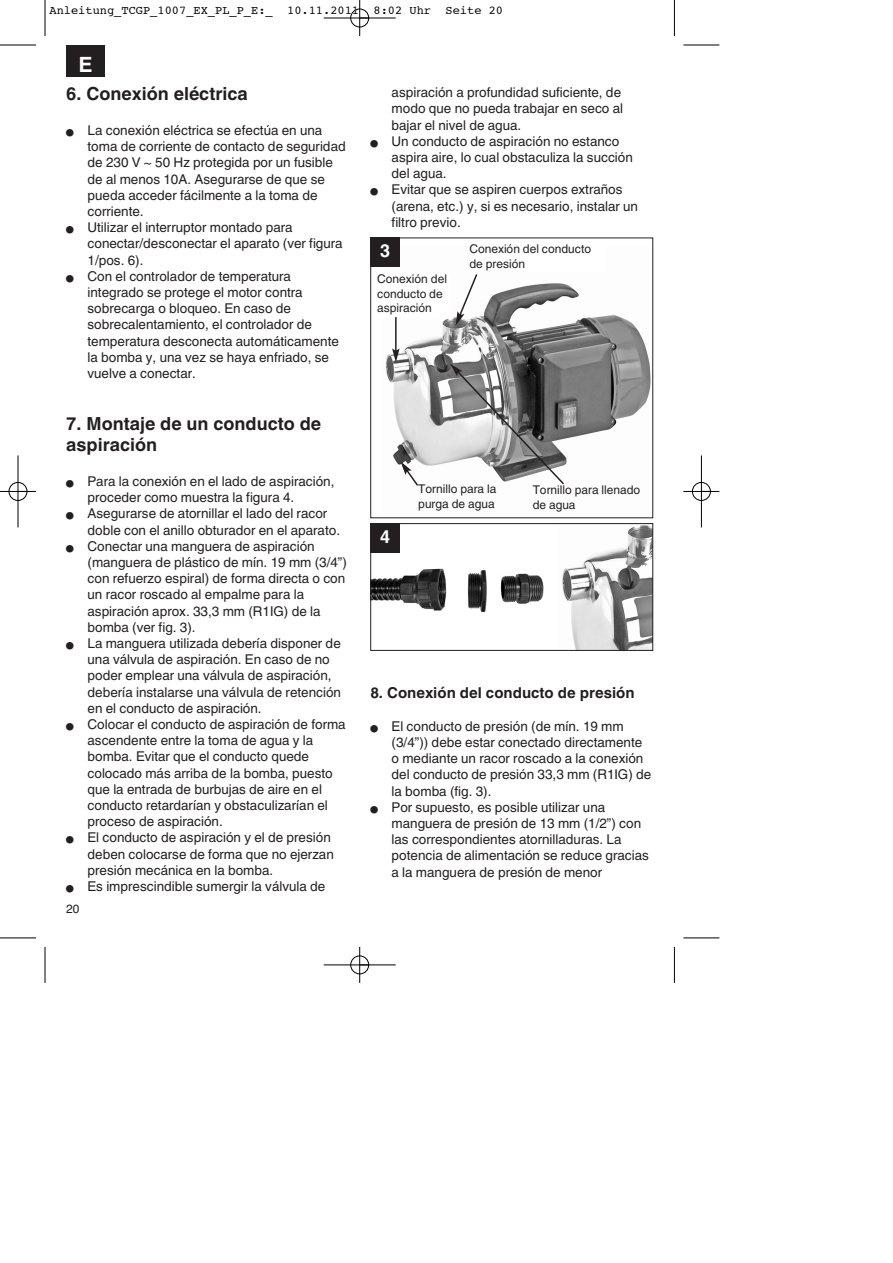
<style>
.page{position:relative;width:893px;height:1263px;background:#fff}
.page>*{position:absolute;margin:0;border:0;box-sizing:border-box;transform-origin:0 0}
.t1{font:700 21px "Helvetica";color:#fff}
.t2{font:700 18px/21.6px "Helvetica World";color:#231f20}
.t3{font:700 18px "Helvetica";color:#fff}
.t4{font:700 15px "Helvetica World";color:#231f20}
.t5{font:13.5px/16.2px "Helvetica World";color:#231f20}
.t6{font:12px/14.4px "Helvetica World";color:#231f20}
.t7{font:12px "Courier";color:#000}
.t8{font:12px "Helvetica";color:#231f20}
</style>
<div class="page">
<div style="left:66px;top:45px;width:39px;height:32px;background:#231f20"></div>
<img style="left:385px;top:283px;width:266px;height:183px">
<div style="left:377px;top:275px;width:74px;height:43px;background:#fff"></div>
<hr style="left:395px;top:317px;width:2px;height:34px;background:#231f20">
<svg style="left:392px;top:348px;width:8px;height:14px"></svg>
<svg style="left:456px;top:274px;width:23px;height:52px"></svg>
<svg style="left:450px;top:364px;width:116px;height:121px"></svg>
<svg style="left:400px;top:461px;width:20px;height:25px"></svg>
<div style="left:370px;top:237px;width:30px;height:30px;background:#231f20"></div>
<img style="left:372px;top:525px;width:279px;height:124px">
<div style="left:370px;top:523px;width:283px;height:128px;border:1px solid #231f20"></div>
<div style="left:370px;top:523px;width:30px;height:30px;background:#231f20"></div>
<hr style="left:45px;top:0;width:1px;height:36px;background:#000">
<hr style="left:0;top:45px;width:36px;height:1px;background:#000">
<hr style="left:674px;top:0;width:1px;height:36px;background:#000">
<hr style="left:683px;top:45px;width:36px;height:1px;background:#000">
<hr style="left:45px;top:947px;width:1px;height:36px;background:#000">
<hr style="left:0;top:938px;width:36px;height:1px;background:#000">
<hr style="left:674px;top:947px;width:1px;height:36px;background:#000">
<hr style="left:683px;top:938px;width:36px;height:1px;background:#000">
<div style="left:692px;top:482px;width:19px;height:19px;border:1px solid #fff;border-radius:50%"></div>
<hr style="left:324px;top:18px;width:72px;height:1px;background:#000">
<hr style="left:324px;top:965px;width:72px;height:1px;background:#000">
<hr style="left:18px;top:455px;width:1px;height:72px;background:#000">
<hr style="left:701px;top:455px;width:1px;height:72px;background:#000">
<hr style="left:359px;top:0;width:1px;height:36px;background:#000">
<hr style="left:359px;top:947px;width:1px;height:36px;background:#000">
<hr style="left:0;top:491px;width:36px;height:1px;background:#000">
<hr style="left:683px;top:491px;width:36px;height:1px;background:#000">
<div style="left:350px;top:9px;width:19px;height:18px;border:1px solid #000;border-radius:50%"></div>
<div style="left:350px;top:956px;width:19px;height:18px;border:1px solid #000;border-radius:50%"></div>
<div style="left:9px;top:482px;width:18px;height:19px;border:1px solid #000;border-radius:50%"></div>
<div style="left:692px;top:482px;width:18px;height:19px;border:1px solid #000;border-radius:50%"></div>
<p class="t7" style="left:50px;top:4px;width:455px">Anleitung_TCGP_1007_EX_PL_P_E:_ 10.11.2011 8:02 Uhr Seite 20</p>
<h1 class="t1" style="left:78px;top:57px;width:16px">E</h1>
<h2 class="t2" style="left:66px;top:85px;width:183px">6. Conexión eléctrica</h2>
<p class="t5" style="left:88px;top:124px;width:260px">La conexión eléctrica se efectúa en una toma de corriente de contacto de seguridad de 230 V ~ 50 Hz protegida por un fusible de al menos 10A. Asegurarse de que se pueda acceder fácilmente a la toma de corriente.<br>Utilizar el interruptor montado para conectar/desconectar el aparato (ver figura 1/pos. 6).<br>Con el controlador de temperatura integrado se protege el motor contra sobrecarga o bloqueo. En caso de sobrecalentamiento, el controlador de temperatura desconecta automáticamente la bomba y, una vez se haya enfriado, se vuelve a conectar.</p>
<h2 class="t2" style="left:66px;top:415px;width:256px">7. Montaje de un conducto de aspiración</h2>
<p class="t5" style="left:88px;top:475px;width:261px">Para la conexión en el lado de aspiración, proceder como muestra la figura 4.<br>Asegurarse de atornillar el lado del racor doble con el anillo obturador en el aparato.<br>Conectar una manguera de aspiración (manguera de plástico de mín. 19 mm (3/4”) con refuerzo espiral) de forma directa o con un racor roscado al empalme para la aspiración aprox. 33,3 mm (R1IG) de la bomba (ver fig. 3).<br>La manguera utilizada debería disponer de una válvula de aspiración. En caso de no poder emplear una válvula de aspiración, debería instalarse una válvula de retención en el conducto de aspiración.<br>Colocar el conducto de aspiración de forma ascendente entre la toma de agua y la bomba. Evitar que el conducto quede colocado más arriba de la bomba, puesto que la entrada de burbujas de aire en el conducto retardarían y obstaculizarían el proceso de aspiración.<br>El conducto de aspiración y el de presión deben colocarse de forma que no ejerzan presión mecánica en la bomba.<br>Es imprescindible sumergir la válvula de</p>
<p class="t8" style="left:66px;top:904px;width:15px">20</p>
<p class="t5" style="left:392px;top:86px;width:248px">aspiración a profundidad suficiente, de modo que no pueda trabajar en seco al bajar el nivel de agua.<br>Un conducto de aspiración no estanco aspira aire, lo cual obstaculiza la succión del agua.<br>Evitar que se aspiren cuerpos extraños (arena, etc.) y, si es necesario, instalar un filtro previo.</p>
<h2 class="t3" style="left:380px;top:244px;width:12px">3</h2>
<p class="t6" style="left:377px;top:273px;width:71px">Conexión del conducto de aspiración</p>
<p class="t6" style="left:469px;top:243px;width:123px">Conexión del conducto de presión</p>
<h2 class="t3" style="left:380px;top:530px;width:12px">4</h2>
<p class="t6" style="left:418px;top:483px;width:80px">Tornillo para la purga de agua</p>
<p class="t6" style="left:533px;top:484px;width:109px">Tornillo para llenado de agua</p>
<p class="t4" style="left:370px;top:687px;width:266px">8. Conexión del conducto de presión</p>
<p class="t5" style="left:392px;top:719px;width:261px">El conducto de presión (de mín. 19 mm (3/4”)) debe estar conectado directamente o mediante un racor roscado a la conexión del conducto de presión 33,3 mm (R1IG) de la bomba (fig. 3).<br>Por supuesto, es posible utilizar una manguera de presión de 13 mm (1/2”) con las correspondientes atornilladuras. La potencia de alimentación se reduce gracias a la manguera de presión de menor</p>
</div>
